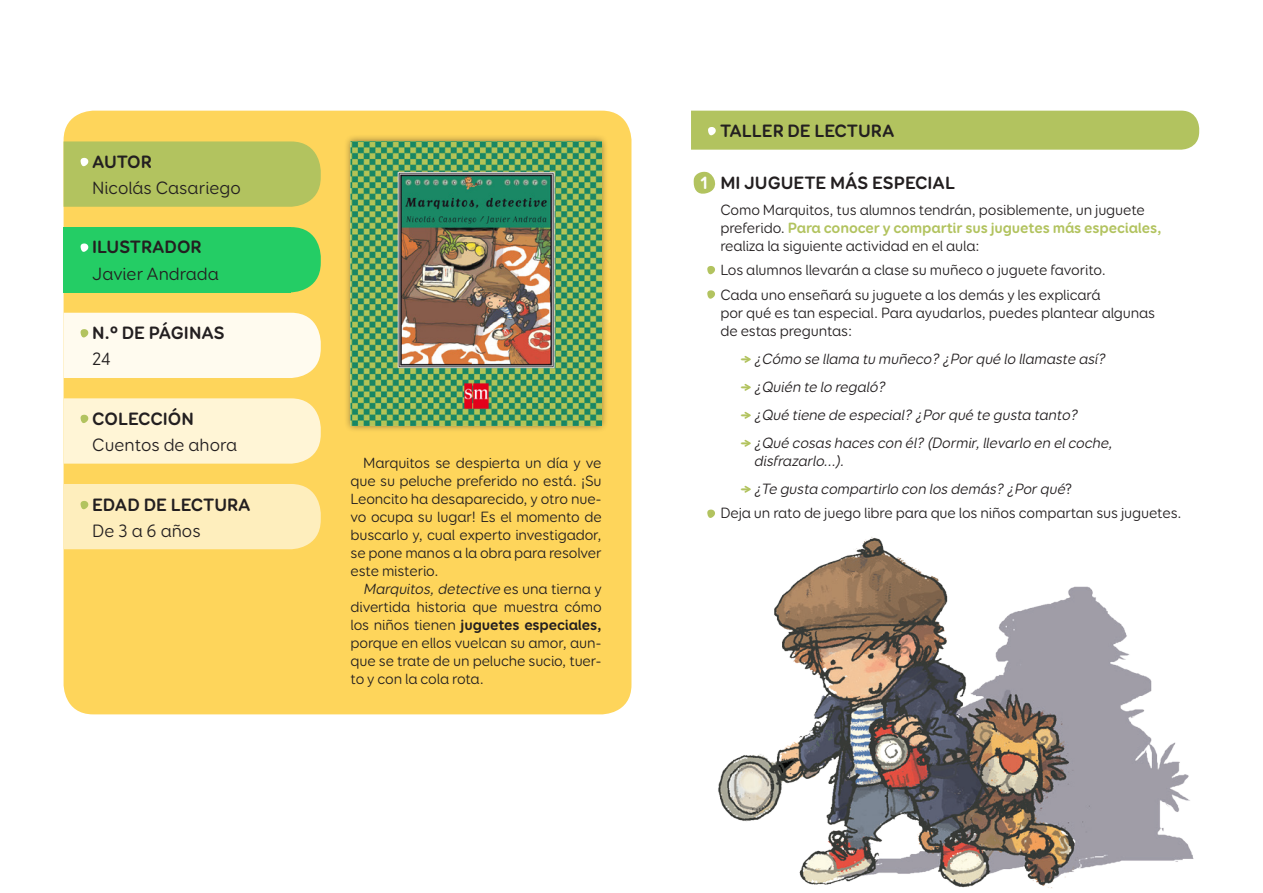
<style>
.page{position:relative;width:1263px;height:893px;background:#fff}
.page>*{position:absolute;margin:0;border:0;box-sizing:border-box;transform-origin:0 0}
.t1{font:700 18px "Booster Next FY";color:#231f20}
.t2{font:18px "Booster Next FY";color:#231f20}
.t3{font:700 18px "Booster Next FY";color:#fff}
.t4{font:15px/18px "Booster Next FY";letter-spacing:-.01em;color:#231f20}
.t5{font:italic 15px/18px "Booster Next FY";color:#231f20}
.s1{font-style:italic}
.s2{font-weight:700}
.s3{font-weight:700;color:#b2c35f}
.s4{font-weight:700;font-style:normal;font-size:18px;color:#b2c35f}
.s5{font-weight:700;font-size:18px;color:#b2c35f}
</style>
<div class="page">
<div style="left:64px;top:111px;width:567px;height:603px;background:#fed55b;border-radius:30px"></div>
<div style="left:343px;top:134px;width:266px;height:299px;background:#231f20;opacity:.5"></div>
<img style="left:350px;top:142px;width:252px;height:284px">
<svg style="left:744px;top:356px;width:7px;height:7px"></svg>
<svg style="left:744px;top:384px;width:7px;height:7px"></svg>
<svg style="left:744px;top:412px;width:7px;height:7px"></svg>
<svg style="left:744px;top:440px;width:7px;height:7px"></svg>
<svg style="left:744px;top:486px;width:7px;height:7px"></svg>
<div style="left:64px;top:141px;width:257px;height:66px;background:#b2c35f"></div>
<div style="left:64px;top:227px;width:257px;height:65px;background:#24cd65"></div>
<div style="left:64px;top:313px;width:257px;height:65px;background:#fffbef"></div>
<div style="left:64px;top:398px;width:257px;height:66px;background:#fff5d6"></div>
<div style="left:64px;top:484px;width:257px;height:65px;background:#feeebd"></div>
<div style="left:691px;top:111px;width:508px;height:39px;background:#b2c35f"></div>
<svg style="left:707px;top:290px;width:8px;height:9px"></svg>
<svg style="left:707px;top:266px;width:8px;height:9px"></svg>
<svg style="left:693px;top:171px;width:23px;height:23px"></svg>
<img style="left:707px;top:510px;width:487px;height:378px">
<p class="t1" style="left:92px;top:150px;width:61px">AUTOR</p>
<p class="t2" style="left:92px;top:177px;width:150px">Nicolás Casariego</p>
<p class="t1" style="left:92px;top:236px;width:111px">ILUSTRADOR</p>
<p class="t2" style="left:92px;top:262px;width:128px">Javier Andrada</p>
<p class="t1" style="left:92px;top:321px;width:134px">N.º DE PÁGINAS</p>
<p class="t2" style="left:92px;top:348px;width:20px">24</p>
<p class="t1" style="left:92px;top:407px;width:103px">COLECCIÓN</p>
<p class="t2" style="left:92px;top:434px;width:146px">Cuentos de ahora</p>
<p class="t1" style="left:92px;top:493px;width:160px">EDAD DE LECTURA</p>
<p class="t2" style="left:92px;top:520px;width:110px">De 3 a 6 años</p>
<p class="t4" style="left:351px;top:453px;width:253px;text-align:justify;text-indent:13px">Marquitos se despierta un día y ve que su peluche preferido no está. ¡Su Leoncito ha desaparecido, y otro nue&shy;vo ocupa su lugar! Es el momento de buscarlo y, cual experto investigador, se pone manos a la obra para resolver este misterio.</p>
<p class="t4" style="left:350px;top:579px;width:253px;text-align:justify;text-indent:13px"><span class="s1">Marquitos,detective</span> e s u n a t i e r n a y divertida historia que muestra cómo los niños tienen <span class="s2">juguetes especiales, </span>porque en ellos vuelcan su amor, aun&shy;que se trate de un peluche sucio, tuer&shy;to y con la cola rota.</p>
<p class="t1" style="left:720px;top:119px;width:176px">TALLER DE LECTURA</p>
<p class="t3" style="left:700px;top:171px;width:9px">1</p>
<p class="t1" style="left:720px;top:171px;width:236px">MI JUGUETE MÁS ESPECIAL</p>
<p class="t4" style="left:720px;top:201px;width:443px">Como Marquitos, tus alumnos tendrán, posiblemente, un juguete preferido. <span class="s3">Para conocer y compartir sus juguetes más especiales, </span>realiza la siguiente actividad en el aula:</p>
<p class="t4" style="left:720px;top:258px;width:387px;line-height:24.3px">Los alumnos llevarán a clase su muñeco o juguete favorito.<br>Cada uno enseñará su juguete a los demás y les explicará</p>
<p class="t4" style="left:720px;top:303px;width:436px">por qué es tan especial. Para ayudarlos, puedes plantear algunas de estas preguntas:</p>
<p class="t5" style="left:739px;top:349px;width:370px"><span class="s4">-</span> ¿Cómo se llama tu muñeco? ¿Porqué lo llamaste así?</p>
<p class="t5" style="left:739px;top:377px;width:151px"><span class="s4">-</span> ¿Quién te lo regaló?</p>
<p class="t5" style="left:739px;top:405px;width:343px"><span class="s4">-</span> ¿Qué tiene de especial? ¿Porqué te gusta tanto?</p>
<p class="t5" style="left:754px;top:433px;width:363px;text-indent:-14px"><span class="s4">-</span> ¿Qué cosas haces con él? (Dormir,llevarlo en elcoche, disfrazarlo...).</p>
<p class="t4" style="left:720px;top:476px;width:463px;line-height:24.3px;text-indent:19px"><span class="s5">-</span> <span class="s1">¿Te gusta compartirlo con los demás? ¿Porqué</span>?<br>Deja un rato de juego libre para que los niños compartan sus juguetes.</p>
</div>
